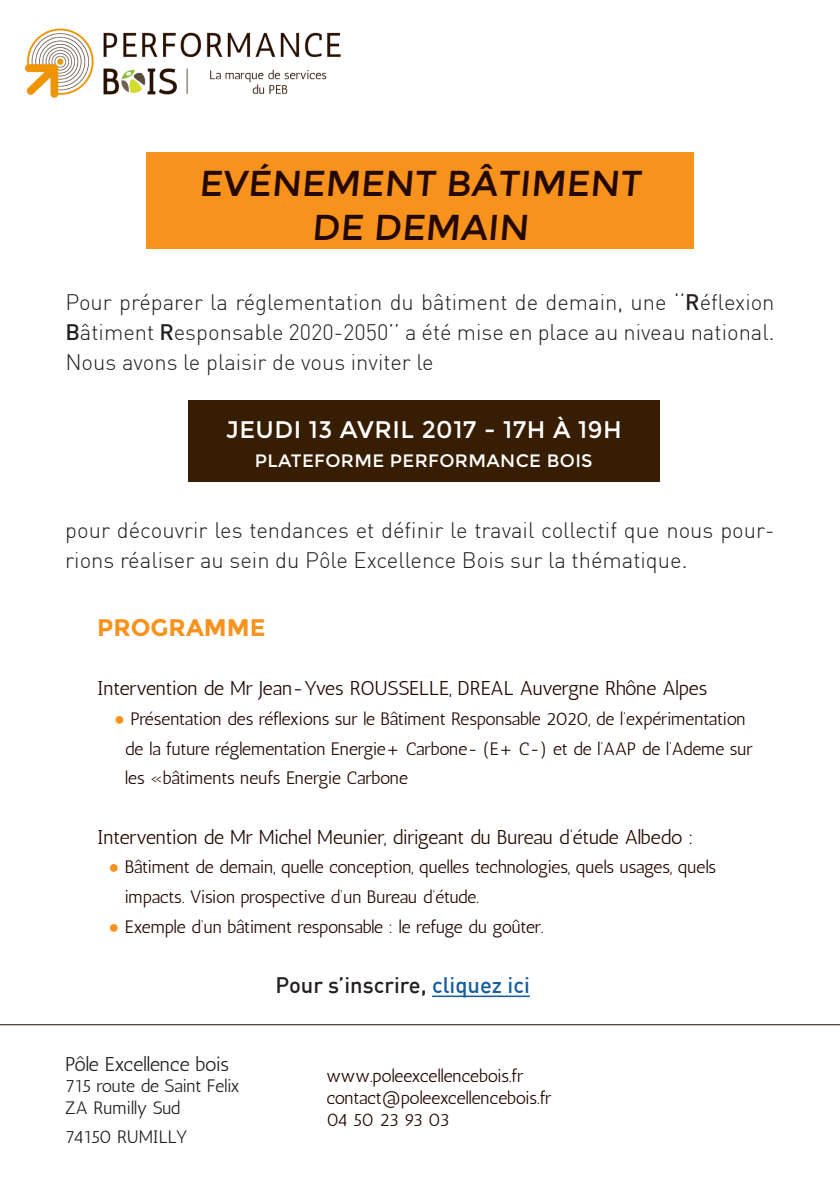
<style>
.page{position:relative;width:840px;height:1191px;background:#fff}
.page>*{position:absolute;margin:0;border:0;box-sizing:border-box;transform-origin:0 0}
.t1{font:36px "Montserrat";color:#240900}
.t2{font:24px "Montserrat";letter-spacing:.02em;color:#fff}
.t3{font:700 24px "Montserrat";color:#f7931d}
.t4{font:300 22px/30px "DIN";color:#231f20}
.t5{font:500 22px "DIN";color:#231f20}
.t6{font:20px "Antic";letter-spacing:-.01em;color:#240900}
.t7{font:20px "Antic";letter-spacing:-.015em;color:#231f20}
.t8{font:18px "Antic";letter-spacing:-.01em;color:#240900}
.t9{font:18px "Antic";letter-spacing:-.02em;color:#231f20}
.t10{font:18px "Montserrat";letter-spacing:.02em;color:#fff}
.t11{font:18px "Antic";color:#231f20}
.s1{font-weight:500}
.s2{font-family:"Arial";color:#f7931d}
.s3{color:#175d9e}
</style>
<div class="page">
<div style="left:188px;top:400px;width:471px;height:82px;background:#371d01"></div>
<div style="left:146px;top:152px;width:547px;height:97px;background:#f7931d"></div>
<hr style="left:0;top:1024px;width:839px;height:1px;background:#240900">
<img style="left:25px;top:28px;width:316px;height:70px">
<hr style="left:432px;top:995px;width:97px;height:2px;background:#175d9e">
<p class="t1" style="left:199px;top:163px;width:447px">EVÉNEMENT BÂTIMENT</p>
<p class="t1" style="left:311px;top:206px;width:222px">DE DEMAIN</p>
<p class="t4" style="left:65px;top:287px;width:710px">Pour préparer la réglementation du bâtiment de demain, une ‘‘<span class="s1">R</span>éflexion<br><span class="s1">B</span>âtiment <span class="s1">R</span>esponsable 2020-2050’’ a été mise en place au niveau national.</p>
<p class="t4" style="left:65px;top:347px;width:370px">Nous avons le plaisir de vous inviter le</p>
<p class="t2" style="left:225px;top:416px;width:397px">JEUDI 13 AVRIL 2017 - 17H À 19H</p>
<p class="t10" style="left:255px;top:450px;width:339px">PLATEFORME PERFORMANCE BOIS</p>
<p class="t4" style="left:65px;top:515px;width:710px">pour découvrir les tendances et définir le travail collectif que nous pour&shy;rions réaliser au sein du Pôle Excellence Bois sur la thématique.</p>
<p class="t3" style="left:97px;top:613px;width:170px">PROGRAMME</p>
<p class="t6" style="left:97px;top:676px;width:611px">Intervention de Mr Jean-Yves ROUSSELLE, DREAL Auvergne Rhône Alpes</p>
<p class="t8" style="left:114px;top:708px;width:632px"><span class="s2">●</span> Présentation des réflexions sur le Bâtiment Responsable 2020, de l’expérimentation</p>
<p class="t8" style="left:125px;top:738px;width:629px">de la future réglementation Energie+ Carbone- (E+ C-) et de l’AAP de l’Ademe sur</p>
<p class="t8" style="left:125px;top:767px;width:284px">les «bâtiments neufs Energie Carbone</p>
<p class="t6" style="left:97px;top:825px;width:597px">Intervention de Mr Michel Meunier, dirigeant du Bureau d’étude Albedo :</p>
<p class="t8" style="left:108px;top:856px;width:608px"><span class="s2">●</span> Bâtiment de demain, quelle conception, quelles technologies, quels usages, quels</p>
<p class="t8" style="left:125px;top:886px;width:355px">impacts. Vision prospective d’un Bureau d’étude.</p>
<p class="t8" style="left:108px;top:916px;width:436px"><span class="s2">●</span> Exemple d’un bâtiment responsable : le refuge du goûter.</p>
<p class="t7" style="left:65px;top:1052px;width:165px">Pôle Excellence bois</p>
<p class="t9" style="left:65px;top:1075px;width:176px">715 route de Saint Felix</p>
<p class="t11" style="left:65px;top:1097px;width:116px">ZA Rumilly Sud</p>
<p class="t9" style="left:65px;top:1126px;width:124px">74150 RUMILLY</p>
<p class="t5" style="left:275px;top:971px;width:256px">Pour s’inscrire, <span class="s3">cliquez ici</span></p>
<p class="t8" style="left:326px;top:1064px;width:198px">www.poleexcellencebois.fr</p>
<p class="t8" style="left:326px;top:1086px;width:226px">contact@poleexcellencebois.fr</p>
<p class="t8" style="left:326px;top:1108px;width:124px">04 50 23 93 03</p>
</div>
